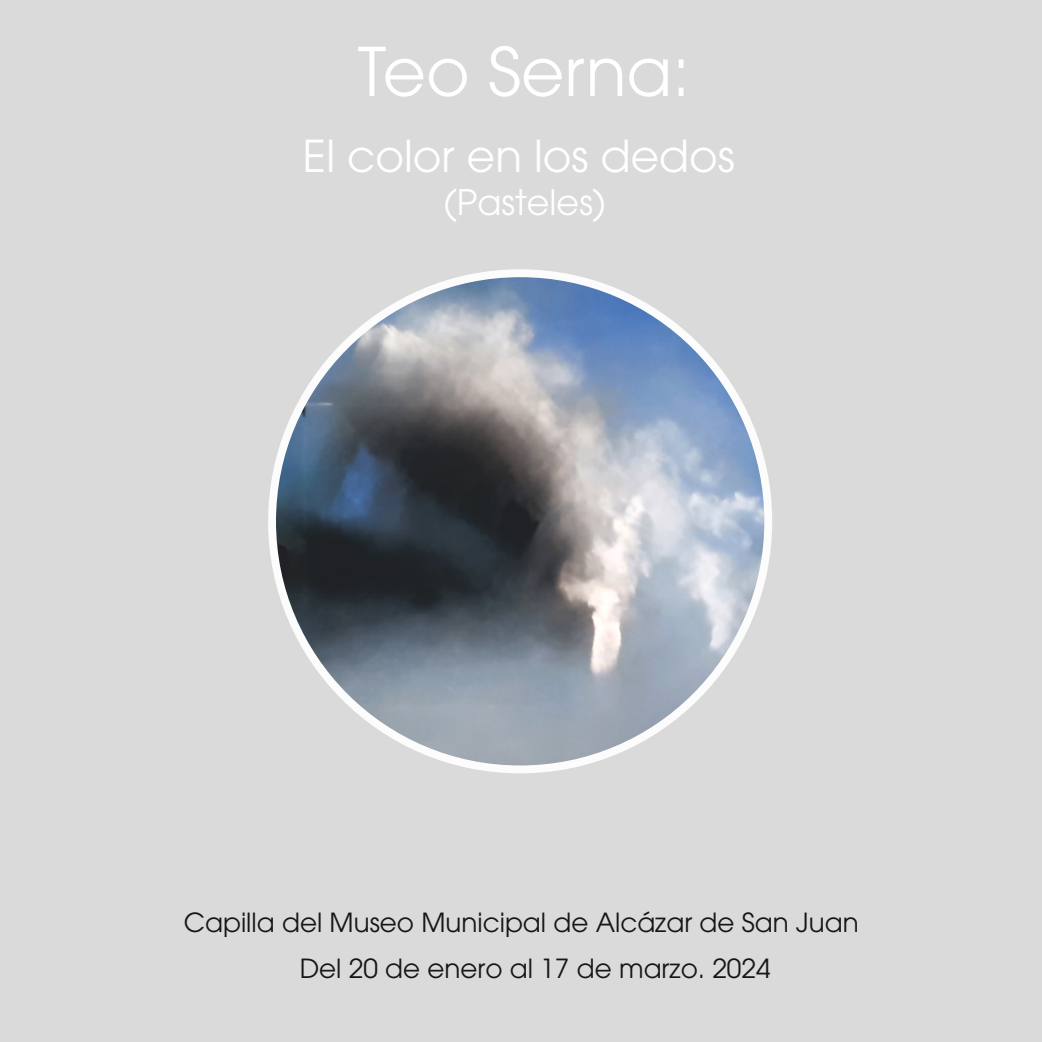
<style>
.page{position:relative;width:1042px;height:1042px;background:#fff}
.page>*{position:absolute;margin:0;border:0;box-sizing:border-box;transform-origin:0 0}
.t1{font:66.5px "Avant Garde LT";color:#fff}
.t2{font:43.75px "Avant Garde LT";color:#fff}
.t3{font:35px "Avant Garde LT";color:#fff}
.t4{font:26.25px "Avant Garde LT";color:#151616}
</style>
<div class="page">
<div style="left:0;top:0;width:1041px;height:1042px;background:#dadada"></div>
<img style="left:272px;top:278px;width:497px;height:492px">
<h1 class="t1" style="left:358px;top:32px;width:334px">Teo Serna:</h1>
<h2 class="t2" style="left:303px;top:130px;width:433px">El color en los dedos</h2>
<h3 class="t3" style="left:444px;top:181px;width:163px">(Pasteles)</h3>
<p class="t4" style="left:184px;top:907px;width:676px">Capilla del Museo Municipal de Alcázar de San Juan</p>
<p class="t4" style="left:300px;top:953px;width:472px">Del 20 de enero al 17 de marzo. 2024</p>
</div>
